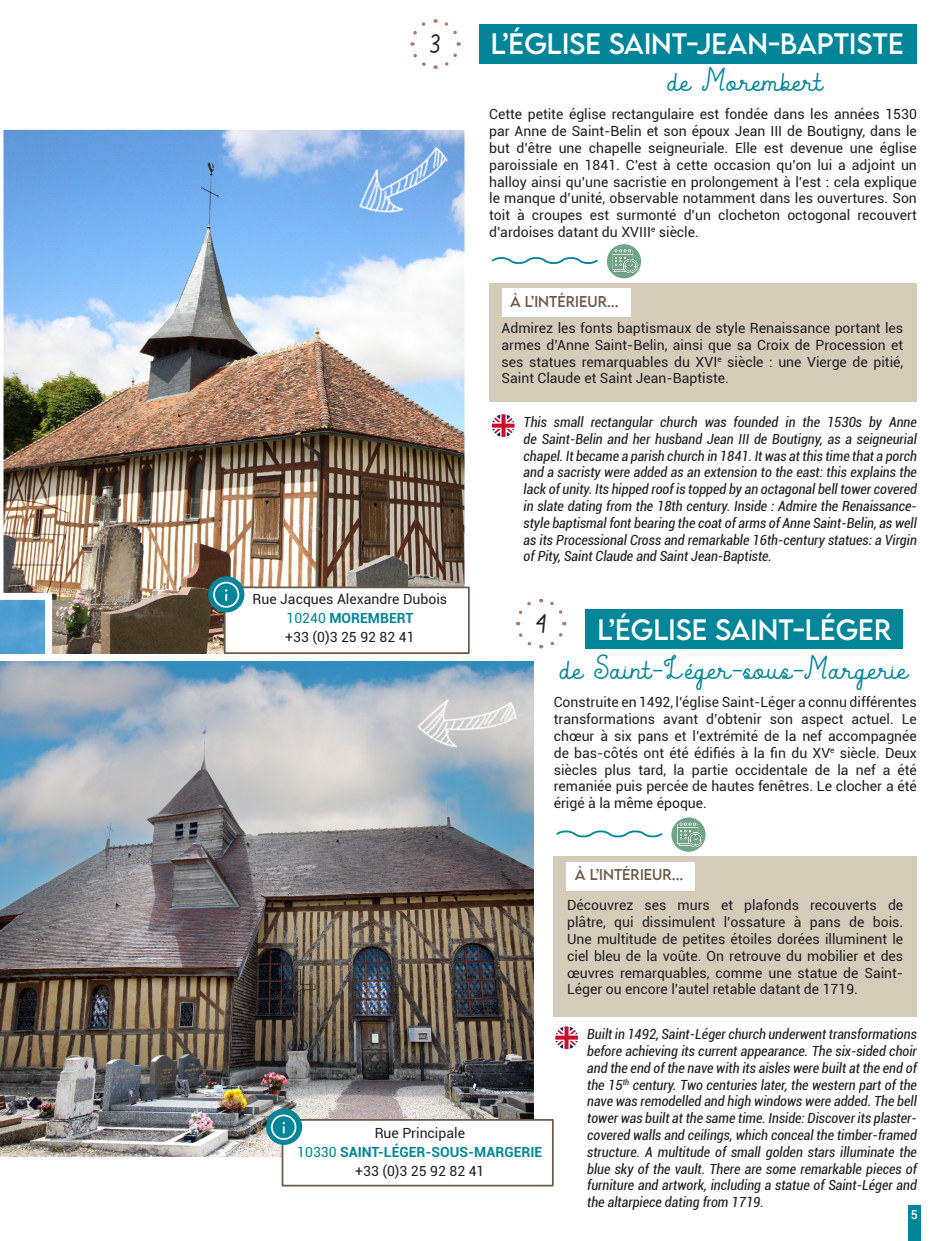
<style>
.page{position:relative;width:943px;height:1241px;background:#fff}
.page>*{position:absolute;margin:0;border:0;box-sizing:border-box;transform-origin:0 0}
.t1{font:31.5px "Calittra";color:#231f20}
.t2{font:28px "Calittra";color:#008698}
.t3{font:26.25px "LEMONMILK";color:#fff}
.t4{font:14px/16.8px "Roboto";color:#231f20;text-align:justify}
.t5{font:italic condensed 14px/16.8px "Roboto";color:#231f20;text-align:justify}
.t6{font:700 14px "Roboto";color:#008698}
.t7{font:14px "LEMONMILK";color:#6a5b49}
.t8{font:500 12.25px "Roboto";color:#fff}
.s1{font-weight:400}
</style>
<div class="page">
<div style="left:553px;top:856px;width:363px;height:160px;background:#d4ccb9"></div>
<div style="left:566px;top:861px;width:129px;height:29px;background:#fff"></div>
<div style="left:585px;top:608px;width:318px;height:40px;background:#008698"></div>
<div style="left:479px;top:24px;width:437px;height:40px;background:#008698"></div>
<img style="left:52px;top:129px;width:418px;height:525px">
<img style="left:0;top:129px;width:52px;height:525px">
<img style="left:0;top:661px;width:534px;height:496px">
<img style="left:490px;top:412px;width:26px;height:26px;border-radius:13px">
<div style="left:488px;top:410px;width:30px;height:30px;border:4px solid #fff;border-radius:50%"></div>
<svg style="left:410px;top:19px;width:51px;height:50px"></svg>
<img style="left:335px;top:129px;width:127px;height:116px">
<img style="left:398px;top:669px;width:130px;height:101px">
<img style="left:553px;top:1024px;width:26px;height:26px;border-radius:13px">
<div style="left:551px;top:1022px;width:30px;height:30px;border:4px solid #fff;border-radius:50%"></div>
<svg style="left:516px;top:598px;width:51px;height:51px"></svg>
<div style="left:224px;top:586px;width:245px;height:68px;background:#fff;border:2px solid #6a5b49"></div>
<img style="left:208px;top:576px;width:36px;height:36px;border-radius:18px">
<div style="left:281px;top:1118px;width:272px;height:68px;background:#fff;border:2px solid #6a5b49"></div>
<img style="left:266px;top:1108px;width:36px;height:36px;border-radius:18px">
<div style="left:489px;top:283px;width:427px;height:118px;background:#d4ccb9"></div>
<div style="left:501px;top:288px;width:129px;height:28px;background:#fff"></div>
<svg style="left:491px;top:257px;width:107px;height:7px"></svg>
<svg style="left:606px;top:243px;width:36px;height:36px"></svg>
<img style="left:612px;top:249px;width:25px;height:25px">
<div style="left:605px;top:242px;width:38px;height:38px;border:2px solid #fff;border-radius:50%"></div>
<svg style="left:556px;top:830px;width:107px;height:8px"></svg>
<svg style="left:670px;top:816px;width:36px;height:36px"></svg>
<img style="left:677px;top:822px;width:25px;height:25px">
<div style="left:669px;top:815px;width:38px;height:38px;border:2px solid #fff;border-radius:50%"></div>
<div style="left:907px;top:1205px;width:13px;height:35px;background:#008698"></div>
<p class="t1" style="left:429px;top:19px;width:14px">3</p>
<p class="t4" style="left:252px;top:590px;width:196px">Rue Jacques Alexandre Dubois</p>
<p class="t6" style="left:286px;top:608px;width:128px"><span class="s1">10240</span> MOREMBERT</p>
<p class="t4" style="left:285px;top:628px;width:131px">+33 (0)3 25 92 82 41</p>
<p class="t3" style="left:491px;top:26px;width:224px">L’ÉGLISE SAINT-JEAN</p>
<p class="t3" style="left:768px;top:26px;width:30px">-BAPT</p>
<p class="t3" style="left:849px;top:26px;width:24px">ISTE</p>
<p class="t2" style="left:668px;top:61px;width:156px">de Morembert</p>
<p class="t4" style="left:489px;top:105px;width:429px">Cette petite église rectangulaire est fondée dans les années 1530 par Anne de Saint-Belin et son époux Jean III de Boutigny, dans le but d’être une chapelle seigneuriale. Elle est devenue une église paroissiale en 1841. C’est à cette occasion qu’on lui a adjoint un halloy ainsi qu’une sacristie en prolongement à l’est : cela explique le manque d’unité, observable notamment dans les ouvertures. Son toit à croupes est surmonté d’un clocheton octogonal recouvert d’ardoises datant du XVIII<sup>e</sup> siècle.</p>
<p class="t7" style="left:510px;top:292px;width:110px">À L’INTÉRIEUR...</p>
<p class="t4" style="left:501px;top:319px;width:403px">Admirez les fonts baptismaux de style Renaissance portant les armes d’Anne Saint-Belin, ainsi que sa Croix de Procession et ses statues remarquables du XVI<sup>e</sup> siècle : une Vierge de pitié, Saint Claude et Saint Jean-Baptiste.</p>
<p class="t5" style="left:523px;top:413px;width:395px">This small rectangular church was founded in the 1530s by Anne de Saint-Belin and her husband Jean III de Boutigny, as a seigneurial chapel. It became a parish church in 1841. It was at this time that a porch and a sacristy were added as an extension to the east: this explains the lack of unity. Its hipped roof is topped by an octagonal bell tower covered in slate dating from the 18th century. Inside : Admire the Renaissance&shy;style baptismal font bearing the coat of arms of Anne Saint-Belin, as well as its Processional Cross and remarkable 16th-century statues: a Virgin of Pity, Saint Claude and Saint Jean-Baptiste.</p>
<p class="t1" style="left:535px;top:598px;width:13px">4</p>
<p class="t3" style="left:597px;top:612px;width:241px">L’ÉGLISE SAINT-LÉGER</p>
<p class="t2" style="left:560px;top:648px;width:349px">de Saint-Léger-sous-Margerie</p>
<p class="t4" style="left:553px;top:693px;width:365px">Construite en 1492, l’église Saint-Léger a connu différentes transformations avant d’obtenir son aspect actuel. Le chœur à six pans et l’extrémité de la nef accompagnée de bas-côtés ont été édifiés à la fin du XV<sup>e</sup> siècle. Deux siècles plus tard, la partie occidentale de la nef a été remaniée puis percée de hautes fenêtres. Le clocher a été érigé à la même époque.</p>
<p class="t7" style="left:575px;top:865px;width:110px">À L’INTÉRIEUR...</p>
<p class="t4" style="left:567px;top:896px;width:337px">Découvrez ses murs et plafonds recouverts de plâtre, qui dissimulent l’ossature à pans de bois.<br>Une multitude de petites étoiles dorées illuminent le ciel bleu de la voûte. On retrouve du mobilier et des œuvres remarquables, comme une statue de Saint-Léger ou encore l’autel retable datant de 1719.</p>
<p class="t4" style="left:374px;top:1123px;width:92px">Rue Principale</p>
<p class="t6" style="left:297px;top:1141px;width:246px"><span class="s1">10330</span> SAINT-LÉGER-SOUS-MARGERIE</p>
<p class="t4" style="left:355px;top:1161px;width:131px">+33 (0)3 25 92 82 41</p>
<p class="t5" style="left:587px;top:1025px;width:331px">Built in 1492, Saint-Léger church underwent transformations before achieving its current appearance. The six-sided choir and the end of the nave with its aisles were built at the end of the 15<sup>th</sup> century. Two centuries later, the western part of the nave was remodelled and high windows were added. The bell tower was built at the same time. Inside: Discover its plaster&shy;covered walls and ceilings, which conceal the timber-framed structure. A multitude of small golden stars illuminate the blue sky of the vault. There are some remarkable pieces of furniture and artwork, including a statue of Saint-Léger and the altarpiece dating from 1719.</p>
<p class="t8" style="left:910px;top:1205px;width:8px">5</p>
</div>
